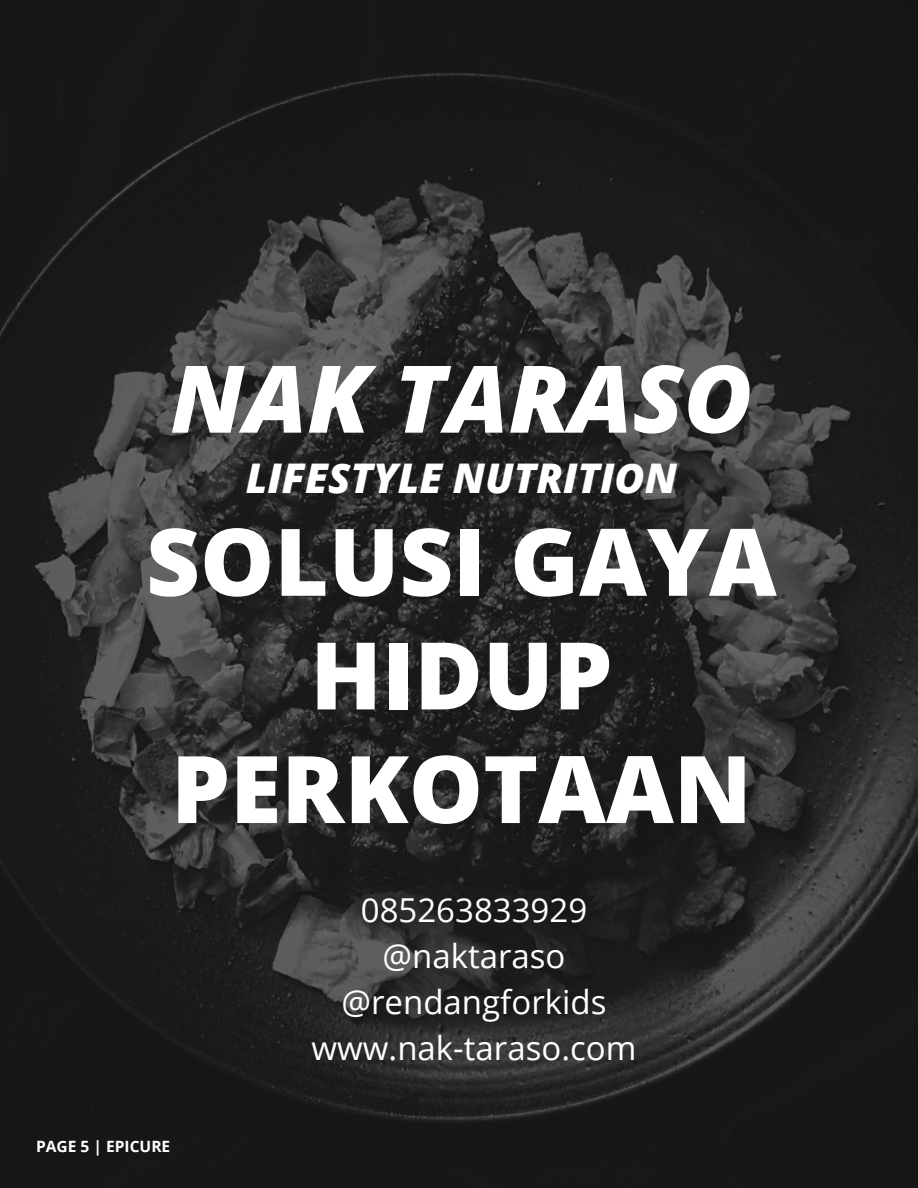
<style>
.page{position:relative;width:918px;height:1188px;background:#fff}
.page>*{position:absolute;margin:0;border:0;box-sizing:border-box;transform-origin:0 0}
.t1{font:800 93.45px/113.7px "Open Sans";color:#fff;text-align:center}
.t2{font:italic 800 93.45px "Open Sans";color:#fff}
.t3{font:italic 800 40.95px "Open Sans";color:#fff}
.t4{font:33px "Open Sans";color:#fff}
.t5{font:700 15.6px "Open Sans";color:#fff}
</style>
<div class="page">
<img style="left:0;top:0;width:918px;height:1188px">
<p class="t2" style="left:170px;top:333px;width:583px">NAK TARASO</p>
<p class="t3" style="left:246px;top:450px;width:433px">LIFESTYLE NUTRITION</p>
<p class="t1" style="left:146px;top:503px;width:632px">SOLUSI GAYA<br>HIDUP<br>PERKOTAAN</p>
<p class="t5" style="left:36px;top:1136px;width:136px">PAGE 5 | EPICURE</p>
<p class="t4" style="left:361px;top:887px;width:228px">085263833929</p>
<p class="t4" style="left:382px;top:933px;width:185px">@naktaraso</p>
<p class="t4" style="left:342px;top:979px;width:266px">@rendangforkids</p>
<p class="t4" style="left:312px;top:1025px;width:326px">www.nak-taraso.com</p>
</div>
